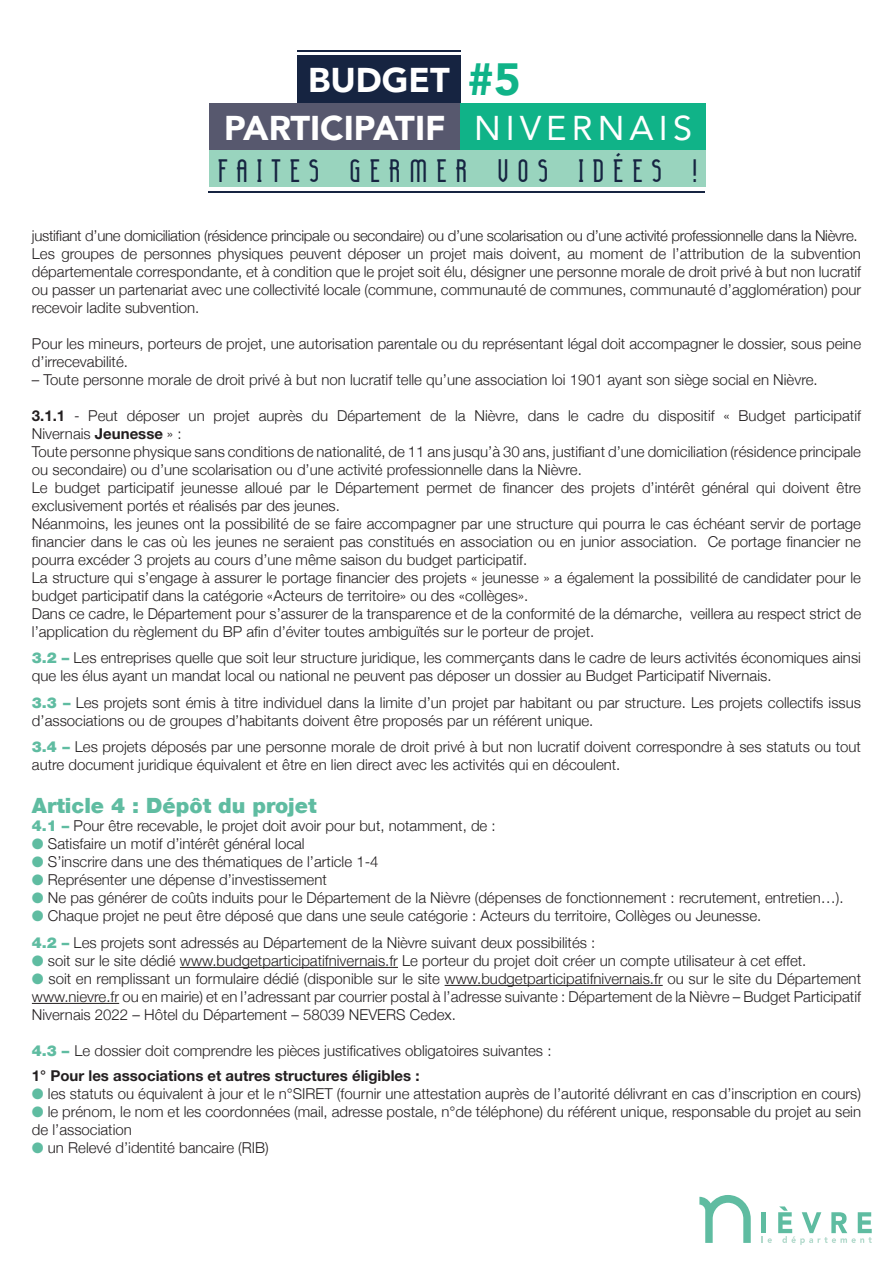
<style>
.page{position:relative;width:893px;height:1263px;background:#fff}
.page>*{position:absolute;margin:0;border:0;box-sizing:border-box;transform-origin:0 0}
.t1{font:900 45.15px "Avenir";color:#10b388}
.t2{font:900 34.35px "Avenir";color:#fff}
.t3{font:34.35px "Avenir";letter-spacing:.15em;color:#fff}
.t4{font:31.5px "Lady Ice Revisited";letter-spacing:.28em;color:#162441}
.t5{font:900 21px "Helvetica Neue LT";color:#5fbca1}
.t6{font:300 15px/18px "Helvetica Neue";color:#231f20}
.t7{font:300 15px "Helvetica Neue";letter-spacing:-.02em;color:#231f20}
.t8{font:700 15px "Helvetica Neue";color:#231f20}
.s1{font-weight:700}
.s2{font-family:"Helvetica Neue LT";font-weight:900;color:#5fbca1}
.s3{color:#5fbca1}
</style>
<div class="page">
<svg style="left:762px;top:1236px;width:10px;height:7px"></svg>
<hr style="left:762px;top:1212px;width:4px;height:21px;background:#5fbca1">
<svg style="left:778px;top:1206px;width:94px;height:39px"></svg>
<svg style="left:699px;top:1195px;width:52px;height:48px"></svg>
<hr style="left:180px;top:967px;width:218px;height:1px;background:#231f20">
<hr style="left:445px;top:985px;width:218px;height:1px;background:#231f20">
<hr style="left:32px;top:1003px;width:87px;height:1px;background:#231f20">
<hr style="left:209px;top:191px;width:496px;height:1px;background:#162441">
<hr style="left:297px;top:50px;width:164px;height:2px;background:#162441">
<div style="left:297px;top:55px;width:164px;height:49px;background:#162441"></div>
<div style="left:209px;top:103px;width:252px;height:49px;background:#57586e"></div>
<div style="left:460px;top:103px;width:246px;height:49px;background:#10b388"></div>
<div style="left:209px;top:151px;width:497px;height:36px;background:#99d4be"></div>
<p class="t1" style="left:467px;top:41px;width:55px">#5</p>
<p class="t2" style="left:308px;top:51px;width:143px">BUDGET</p>
<p class="t2" style="left:224px;top:99px;width:223px">PARTICIPATIF</p>
<p class="t3" style="left:474px;top:101px;width:220px">NIVERNAIS</p>
<p class="t4" style="left:217px;top:151px;width:481px">FAITES GERMER VOS IDÉES !</p>
<p class="t7" style="left:32px;top:226px;width:827px">justifiant d’une domiciliation (résidence principale ou secondaire) ou d’une scolarisation ou d’une activité professionnelle dans la Nièvre.</p>
<p class="t6" style="left:32px;top:244px;width:831px;text-align:justify">Les groupes de personnes physiques peuvent déposer un projet mais doivent, au moment de l’attribution de la subvention départementale correspondante, et à condition que le projet soit élu, désigner une personne morale de droit privé à but non lucratif ou passer un partenariat avec une collectivité locale (commune, communauté de communes, communauté d’agglomération) pour recevoir ladite subvention.</p>
<p class="t6" style="left:32px;top:334px;width:831px">Pour les mineurs, porteurs de projet, une autorisation parentale ou du représentant légal doit accompagner le dossier, sous peine d’irrecevabilité.</p>
<p class="t6" style="left:32px;top:370px;width:787px">– Toute personne morale de droit privé à but non lucratif telle qu’une association loi 1901 ayant son siège social en Nièvre.</p>
<p class="t6" style="left:32px;top:406px;width:831px"><span class="s1">3.1.1</span> - Peut déposer un projet auprès du Département de la Nièvre, dans le cadre du dispositif « Budget participatif<br>Nivernais <span class="s1">Jeunesse</span> » :</p>
<p class="t6" style="left:32px;top:442px;width:831px">Toute personne physique sans conditions de nationalité, de 11 ans jusqu’à 30 ans, justifiant d’une domiciliation (résidence principale ou secondaire) ou d’une scolarisation ou d’une activité professionnelle dans la Nièvre.</p>
<p class="t6" style="left:32px;top:478px;width:831px">Le budget participatif jeunesse alloué par le Département permet de financer des projets d’intérêt général qui doivent être exclusivement portés et réalisés par des jeunes.</p>
<p class="t6" style="left:32px;top:514px;width:831px;text-align:justify">Néanmoins, les jeunes ont la possibilité de se faire accompagner par une structure qui pourra le cas échéant servir de portage financier dans le cas où les jeunes ne seraient pas constitués en association ou en junior association. Ce portage financier ne pourra excéder 3 projets au cours d’une même saison du budget participatif.</p>
<p class="t6" style="left:32px;top:568px;width:831px">La structure qui s’engage à assurer le portage financier des projets « jeunesse » a également la possibilité de candidater pour le budget participatif dans la catégorie «Acteurs de territoire» ou des «collèges».</p>
<p class="t6" style="left:32px;top:604px;width:831px">Dans ce cadre, le Département pour s’assurer de la transparence et de la conformité de la démarche, veillera au respect strict de l’application du règlement du BP afin d’éviter toutes ambiguïtés sur le porteur de projet.</p>
<p class="t6" style="left:32px;top:648px;width:831px"><span class="s2">3.2 –</span> Les entreprises quelle que soit leur structure juridique, les commerçants dans le cadre de leurs activités économiques ainsi que les élus ayant un mandat local ou national ne peuvent pas déposer un dossier au Budget Participatif Nivernais.</p>
<p class="t6" style="left:32px;top:693px;width:831px"><span class="s2">3.3 –</span> Les projets sont émis à titre individuel dans la limite d’un projet par habitant ou par structure. Les projets collectifs issus d’associations ou de groupes d’habitants doivent être proposés par un référent unique.</p>
<p class="t6" style="left:32px;top:737px;width:831px"><span class="s2">3.4 –</span> Les projets déposés par une personne morale de droit privé à but non lucratif doivent correspondre à ses statuts ou tout autre document juridique équivalent et être en lien direct avec les activités qui en découlent.</p>
<p class="t5" style="left:32px;top:793px;width:286px">Article 4 : Dépôt du projet</p>
<p class="t6" style="left:32px;top:817px;width:465px"><span class="s2">4.1 –</span> Pour être recevable, le projet doit avoir pour but, notamment, de :</p>
<p class="t6" style="left:32px;top:835px;width:274px"><span class="s3">●</span> Satisfaire un motif d’intérêt général local</p>
<p class="t6" style="left:32px;top:853px;width:348px"><span class="s3">●</span> S’inscrire dans une des thématiques de l’article 1-4</p>
<p class="t6" style="left:32px;top:871px;width:296px"><span class="s3">●</span> Représenter une dépense d’investissement</p>
<p class="t6" style="left:32px;top:889px;width:813px"><span class="s3">●</span> Ne pas générer de coûts induits pour le Département de la Nièvre (dépenses de fonctionnement : recrutement, entretien…).</p>
<p class="t6" style="left:32px;top:907px;width:731px"><span class="s3">●</span> Chaque projet ne peut être déposé que dans une seule catégorie : Acteurs du territoire, Collèges ou Jeunesse.</p>
<p class="t6" style="left:32px;top:933px;width:565px"><span class="s2">4.2 –</span> Les projets sont adressés au Département de la Nièvre suivant deux possibilités :</p>
<p class="t6" style="left:32px;top:951px;width:776px"><span class="s3">●</span> soit sur le site dédié www.budgetparticipatifnivernais.fr Le porteur du projet doit créer un compte utilisateur à cet effet.</p>
<p class="t6" style="left:32px;top:969px;width:831px;text-align:justify"><span class="s3">●</span> soit en remplissant un formulaire dédié (disponible sur le site www.budgetparticipatifnivernais.fr ou sur le site du Département www.nievre.fr ou en mairie) et en l’adressant par courrier postal à l’adresse suivante : Département de la Nièvre – Budget Participatif Nivernais 2022 – Hôtel du Département – 58039 NEVERS Cedex.</p>
<p class="t6" style="left:32px;top:1041px;width:521px"><span class="s2">4.3 –</span> Le dossier doit comprendre les pièces justificatives obligatoires suivantes :</p>
<p class="t8" style="left:32px;top:1067px;width:389px">1° Pour les associations et autres structures éligibles :</p>
<p class="t6" style="left:32px;top:1085px;width:831px"><span class="s3">●</span> les statuts ou équivalent à jour et le n°SIRET (fournir une attestation auprès de l’autorité délivrant en cas d’inscription en cours)</p>
<p class="t6" style="left:32px;top:1103px;width:831px"><span class="s3">●</span> le prénom, le nom et les coordonnées (mail, adresse postale, n°de téléphone) du référent unique, responsable du projet au sein de l’association</p>
<p class="t6" style="left:32px;top:1139px;width:238px"><span class="s3">●</span> un Relevé d’identité bancaire (RIB)</p>
</div>
